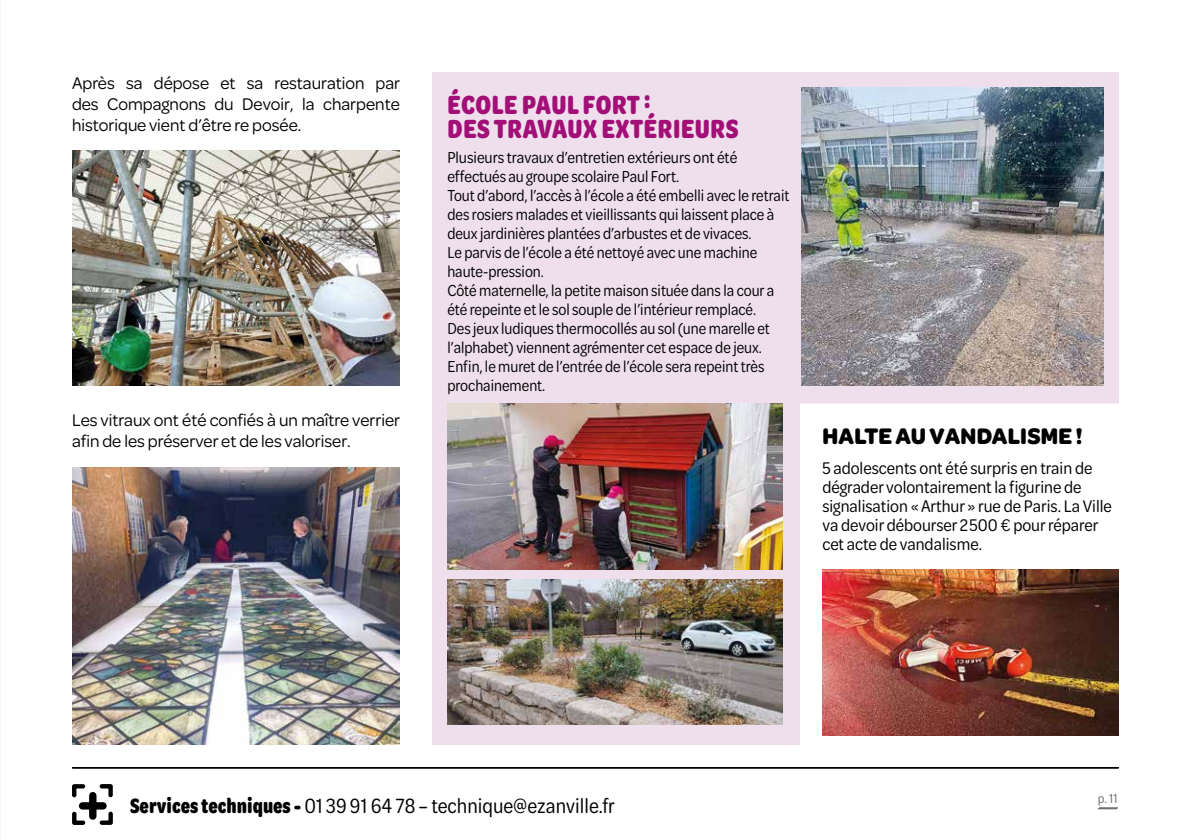
<style>
.page{position:relative;width:1191px;height:840px;background:#fff}
.page>*{position:absolute;margin:0;border:0;box-sizing:border-box;transform-origin:0 0}
.t1{font:700 28px/24px "Omnes Cond";letter-spacing:.02em;color:#a21077}
.t2{font:700 24px "Omnes";letter-spacing:.01em;color:#000;scale:.94 1}
.t3{font:22px "Omnes Narrow";color:#000}
.t4{font:18px/21px "Omnes";color:#000;text-align:justify}
.t5{font:18px/19px "Omnes Cond";color:#000}
.t6{font:17px/19px "Omnes Cond";color:#000}
.t7{font:14px "Omnes Narrow";color:#706f6f}
.s1{font-weight:700}
</style>
<div class="page">
<svg style="left:1098px;top:807px;width:20px;height:2px"></svg>
<img style="left:0;top:0;width:1px;height:839px">
<svg style="left:72px;top:767px;width:1047px;height:1px"></svg>
<svg style="left:72px;top:784px;width:41px;height:40px"></svg>
<div style="left:432px;top:72px;width:687px;height:672px;background:#efdfed"></div>
<img style="left:447px;top:579px;width:336px;height:145px">
<img style="left:801px;top:87px;width:302px;height:299px">
<img style="left:447px;top:403px;width:336px;height:166px">
<img style="left:72px;top:150px;width:328px;height:236px">
<img style="left:72px;top:467px;width:328px;height:277px">
<div style="left:800px;top:403px;width:335px;height:355px;background:#fff"></div>
<img style="left:822px;top:569px;width:297px;height:165px">
<p class="t4" style="left:72px;top:72px;width:330px">Après sa dépose et sa restauration par des Compagnons du Devoir, la charpente historique vient d’être re posée.</p>
<p class="t4" style="left:72px;top:408px;width:330px">Les vitraux ont été confiés à un maître verrier afin de les préserver et de les valoriser.</p>
<h1 class="t1" style="left:447px;top:91px;width:292px">ÉCOLE PAUL FORT :<br>DES TRAVAUX EXTÉRIEURS</h1>
<p class="t6" style="left:447px;top:147px;width:343px">Plusieurs travaux d’entretien extérieurs ont été effectués au groupe scolaire Paul Fort.<br>Tout d’abord, l’accès à l’école a été embelli avec le retrait des rosiers malades et vieillissants qui laissent place à deux jardinières plantées d’arbustes et de vivaces.<br>Le parvis de l’école a été nettoyé avec une machine haute-pression.<br>Côté maternelle, la petite maison située dans la cour a été repeinte et le sol souple de l’intérieur remplacé.<br>Des jeux ludiques thermocollés au sol (une marelle et l’alphabet) viennent agrémenter cet espace de jeux.<br>Enfin, le muret de l’entrée de l’école sera repeint très prochainement.</p>
<h2 class="t2" style="left:822px;top:418px;width:278px">HALTE AU VANDALISME !</h2>
<p class="t5" style="left:822px;top:457px;width:291px">5 adolescents ont été surpris en train de dégrader volontairement la figurine de signalisation «Arthur » rue de Paris. La Ville va devoir débourser 2 500 € pour réparer cet acte de vandalisme.</p>
<p class="t3" style="left:130px;top:790px;width:486px"><span class="s1">Services techniques -</span> 01 39 91 64 78 – technique@ezanville.fr</p>
<p class="t7" style="left:1098px;top:789px;width:22px">p. 11</p>
</div>
